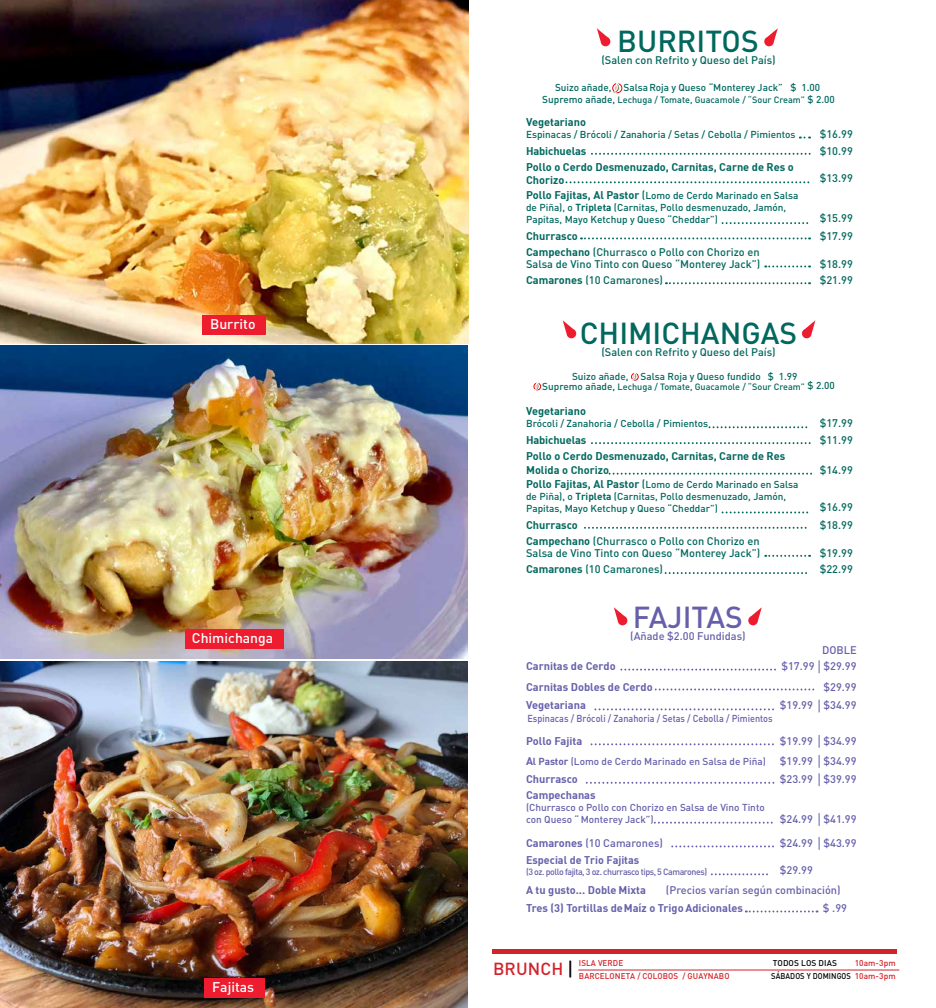
<style>
.page{position:relative;width:936px;height:1008px;background:#fff}
.page>*{position:absolute;margin:0;border:0;box-sizing:border-box;transform-origin:0 0}
.t1{font:500 30px "DINOT";color:#00685e}
.t2{font:500 30px "DINOT";color:#6660aa}
.t3{font:500 17.3px "DINOT";letter-spacing:.01em;color:#d2232a}
.t4{font:500 13.9px "DINOT";color:#fff}
.t5{font:500 11px/12px "DINOT";color:#00685e}
.t6{font:500 11px "DINOT";color:#6660aa}
.t7{font:11px/13.2px "DIN Bold";color:#00685e}
.t8{font:11px "DIN Bold";color:#6660aa}
.t9{font:500 10px/12px "DINOT";color:#00685e}
.t10{font:500 10px/12px "DINOT";color:#6660aa}
.t11{font:500 10px "DINOT";color:#6660aa;scale:.91 1}
.t12{font:500 9.1px "DINOT";color:#00685e}
.t13{font:500 9px "DINOT";letter-spacing:-.05em;color:#6660aa}
.t14{font:500 8.4px "DINOT";letter-spacing:.01em;color:#d2232a;scale:.96 1}
.t15{font:500 8.4px "DINOT";letter-spacing:.01em;color:#000;scale:.9 1}
.t16{font:500 8.4px "DINOT";letter-spacing:.01em;color:#000}
.t17{font:500 8.4px "DINOT";letter-spacing:.01em;color:#d2232a}
.s1{font-size:10px}
.s2{font-family:"DIN Bold";font-weight:400;font-size:11px}
.s3{font-size:11px}
.s4{font-family:"DIN Bold";font-weight:400}
.s5{font-size:19.5px;color:#000}
.s6{color:#d2232a}
</style>
<div class="page">
<img style="left:0;top:0;width:468px;height:343px">
<img style="left:0;top:662px;width:468px;height:346px">
<svg style="left:592px;top:153px;width:218px;height:2px"></svg>
<svg style="left:566px;top:181px;width:244px;height:2px"></svg>
<svg style="left:723px;top:222px;width:86px;height:2px"></svg>
<svg style="left:581px;top:237px;width:229px;height:2px"></svg>
<svg style="left:765px;top:265px;width:45px;height:2px"></svg>
<svg style="left:764px;top:28px;width:14px;height:18px"></svg>
<svg style="left:597px;top:28px;width:13px;height:18px"></svg>
<svg style="left:748px;top:607px;width:14px;height:18px"></svg>
<svg style="left:614px;top:607px;width:13px;height:18px"></svg>
<svg style="left:595px;top:708px;width:178px;height:2px"></svg>
<svg style="left:587px;top:782px;width:187px;height:2px"></svg>
<svg style="left:655px;top:822px;width:118px;height:2px"></svg>
<svg style="left:672px;top:845px;width:102px;height:2px"></svg>
<svg style="left:819px;top:700px;width:1px;height:12px"></svg>
<svg style="left:819px;top:735px;width:1px;height:13px"></svg>
<svg style="left:819px;top:755px;width:1px;height:31px"></svg>
<svg style="left:819px;top:837px;width:1px;height:13px"></svg>
<svg style="left:819px;top:813px;width:1px;height:13px"></svg>
<img style="left:0;top:346px;width:468px;height:313px">
<svg style="left:592px;top:743px;width:181px;height:2px"></svg>
<div style="left:493px;top:949px;width:404px;height:5px;background:#d2232a"></div>
<hr style="left:578px;top:970px;width:321px;height:1px;background:#d2232a">
<svg style="left:666px;top:282px;width:144px;height:2px"></svg>
<svg style="left:621px;top:669px;width:155px;height:2px"></svg>
<svg style="left:819px;top:660px;width:1px;height:13px"></svg>
<svg style="left:656px;top:688px;width:158px;height:2px"></svg>
<div style="left:612px;top:83px;width:10px;height:10px;border:1px solid #e70006;border-radius:50%"></div>
<svg style="left:612px;top:82px;width:8px;height:12px"></svg>
<svg style="left:800px;top:137px;width:10px;height:2px"></svg>
<svg style="left:592px;top:442px;width:218px;height:2px"></svg>
<svg style="left:710px;top:426px;width:98px;height:2px"></svg>
<svg style="left:610px;top:473px;width:202px;height:2px"></svg>
<svg style="left:723px;top:511px;width:86px;height:2px"></svg>
<svg style="left:585px;top:527px;width:222px;height:2px"></svg>
<svg style="left:666px;top:572px;width:141px;height:2px"></svg>
<svg style="left:765px;top:555px;width:45px;height:2px"></svg>
<svg style="left:802px;top:320px;width:13px;height:18px"></svg>
<svg style="left:563px;top:320px;width:13px;height:18px"></svg>
<div style="left:631px;top:373px;width:7px;height:7px;border:1px solid #e70006;border-radius:50%"></div>
<svg style="left:631px;top:373px;width:6px;height:8px"></svg>
<div style="left:534px;top:383px;width:7px;height:7px;border:1px solid #e70006;border-radius:50%"></div>
<svg style="left:534px;top:382px;width:5px;height:9px"></svg>
<svg style="left:712px;top:873px;width:56px;height:2px"></svg>
<svg style="left:746px;top:910px;width:72px;height:2px"></svg>
<div style="left:202px;top:315px;width:64px;height:20px;background:#ed1c2e"></div>
<div style="left:185px;top:629px;width:98px;height:20px;background:#ed1c2e"></div>
<div style="left:204px;top:978px;width:60px;height:20px;background:#ed1c2e"></div>
<h3 class="t4" style="left:210px;top:316px;width:47px">Burrito</h3>
<h3 class="t4" style="left:192px;top:630px;width:83px">Chimichanga</h3>
<h3 class="t4" style="left:212px;top:979px;width:44px">Fajitas</h3>
<h1 class="t1" style="left:617px;top:23px;width:143px">BURRITOS</h1>
<p class="t5" style="left:601px;top:54px;width:176px">(Salen con Refrito y Queso del País)</p>
<p class="t9" style="left:555px;top:82px;width:267px">Suizo añade, Salsa Roja y Queso “Monterey Jack” $ 1.00</p>
<p class="t7" style="left:526px;top:116px;width:61px">Vegetariano</p>
<p class="t9" style="left:526px;top:128px;width:271px">Espinacas / Brócoli / Zanahoria / Setas / Cebolla / Pimientos</p>
<p class="t5" style="left:820px;top:128px;width:35px">$16.99</p>
<p class="t12" style="left:542px;top:95px;width:294px"><span class="s1">Supremo añade,</span> Lechuga / Tomate, Guacamole / “Sour Cream” <span class="s1">$ 2.00</span></p>
<p class="t7" style="left:526px;top:145px;width:62px">Habichuelas</p>
<p class="t5" style="left:820px;top:145px;width:35px">$10.99</p>
<p class="t7" style="left:526px;top:161px;width:269px">Pollo o Cerdo Desmenuzado, Carnitas, Carne de Res o<br>Chorizo</p>
<p class="t5" style="left:820px;top:172px;width:35px">$13.99</p>
<p class="t5" style="left:820px;top:212px;width:35px">$15.99</p>
<p class="t9" style="left:526px;top:189px;width:274px"><span class="s2">Pollo Fajitas, Al Pastor</span> <span class="s3">(</span>Lomo de Cerdo Marinado en Salsa de Piña), o <span class="s4">Tripleta</span> (Carnitas, Pollo desmenuzado, Jamón,<br>Papitas, Mayo Ketchup y Queso “Cheddar”)</p>
<p class="t7" style="left:526px;top:230px;width:53px">Churrasco</p>
<p class="t5" style="left:820px;top:230px;width:35px">$17.99</p>
<p class="t5" style="left:526px;top:246px;width:236px"><span class="s4">Campechano</span> (Churrasco o Pollo con Chorizo en<br>Salsa de Vino Tinto con Queso “Monterey Jack”)</p>
<p class="t5" style="left:820px;top:258px;width:35px">$18.99</p>
<p class="t5" style="left:526px;top:274px;width:138px"><span class="s4">Camarones</span> (10 Camarones)</p>
<p class="t5" style="left:820px;top:274px;width:35px">$21.99</p>
<h1 class="t1" style="left:580px;top:315px;width:219px">CHIMICHANGAS</h1>
<p class="t5" style="left:601px;top:346px;width:176px">(Salen con Refrito y Queso del País)</p>
<p class="t9" style="left:572px;top:371px;width:190px">Suizo añade, Salsa Roja y Queso fundido</p>
<p class="t9" style="left:768px;top:371px;width:31px">$ 1.99</p>
<p class="t7" style="left:526px;top:405px;width:61px">Vegetariano</p>
<p class="t12" style="left:542px;top:381px;width:294px"><span class="s1">Supremo añade,</span> Lechuga / Tomate, Guacamole / “Sour Cream” <span class="s1">$ 2.00</span></p>
<p class="t5" style="left:820px;top:417px;width:35px">$17.99</p>
<p class="t9" style="left:526px;top:418px;width:184px">Brócoli / Zanahoria / Cebolla / Pimientos</p>
<p class="t7" style="left:526px;top:434px;width:62px">Habichuelas</p>
<p class="t5" style="left:820px;top:434px;width:35px">$11.99</p>
<p class="t7" style="left:526px;top:450px;width:261px">Pollo o Cerdo Desmenuzado, Carnitas, Carne de Res<br>Molida o Chorizo</p>
<p class="t5" style="left:820px;top:464px;width:35px">$14.99</p>
<p class="t5" style="left:820px;top:501px;width:35px">$16.99</p>
<p class="t9" style="left:526px;top:479px;width:274px"><span class="s2">Pollo Fajitas, Al Pastor</span> <span class="s3">(</span>Lomo de Cerdo Marinado en Salsa de Piña), o <span class="s4">Tripleta</span> (Carnitas, Pollo desmenuzado, Jamón,<br>Papitas, Mayo Ketchup y Queso “Cheddar”)</p>
<p class="t7" style="left:526px;top:519px;width:53px">Churrasco</p>
<p class="t5" style="left:820px;top:519px;width:35px">$18.99</p>
<p class="t5" style="left:526px;top:535px;width:236px"><span class="s4">Campechano</span> (Churrasco o Pollo con Chorizo en<br>Salsa de Vino Tinto con Queso “Monterey Jack”)</p>
<p class="t5" style="left:820px;top:547px;width:35px">$19.99</p>
<p class="t5" style="left:526px;top:563px;width:138px"><span class="s4">Camarones</span> (10 Camarones)</p>
<p class="t5" style="left:820px;top:563px;width:35px">$22.99</p>
<h1 class="t2" style="left:633px;top:599px;width:112px">FAJITAS</h1>
<p class="t6" style="left:630px;top:629px;width:117px">(Añade $2.00 Fundidas)</p>
<p class="t6" style="left:822px;top:644px;width:36px">DOBLE</p>
<p class="t8" style="left:526px;top:661px;width:91px">Carnitas de Cerdo</p>
<p class="t6" style="left:781px;top:659px;width:77px">$17.99 $29.99</p>
<p class="t8" style="left:526px;top:682px;width:128px">Carnitas Dobles de Cerdo</p>
<p class="t6" style="left:823px;top:680px;width:35px">$29.99</p>
<p class="t8" style="left:526px;top:700px;width:61px">Vegetariana</p>
<p class="t6" style="left:780px;top:699px;width:78px">$19.99 $34.99</p>
<p class="t8" style="left:526px;top:736px;width:58px">Pollo Fajita</p>
<p class="t6" style="left:780px;top:735px;width:78px">$19.99 $34.99</p>
<p class="t10" style="left:526px;top:755px;width:241px"><span class="s2">A</span><span class="s4">l Pastor</span> (Lomo de Cerdo Marinado en Salsa de Piña)</p>
<p class="t6" style="left:780px;top:755px;width:78px">$19.99 $34.99</p>
<p class="t8" style="left:526px;top:774px;width:53px">Churrasco</p>
<p class="t6" style="left:780px;top:772px;width:78px">$23.99 $39.99</p>
<p class="t8" style="left:526px;top:790px;width:71px">Campechanas</p>
<p class="t10" style="left:526px;top:801px;width:240px">(Churrasco o Pollo con Chorizo en Salsa de Vino Tinto con Queso “ Monterey Jack”)</p>
<p class="t6" style="left:780px;top:812px;width:78px">$24.99 $41.99</p>
<p class="t6" style="left:526px;top:837px;width:138px"><span class="s4">Camarones</span> (10 Camarones)</p>
<p class="t6" style="left:780px;top:837px;width:78px">$24.99 $43.99</p>
<p class="t8" style="left:526px;top:885px;width:121px">A tu gusto... Doble Mixta</p>
<p class="t6" style="left:666px;top:884px;width:176px">(Precios varían según combinación)</p>
<p class="t11" style="left:528px;top:713px;width:271px">Espinacas / Brócoli / Zanahoria / Setas / Cebolla / Pimientos</p>
<p class="t8" style="left:526px;top:855px;width:115px">Especial de Trio Fajitas</p>
<p class="t13" style="left:526px;top:866px;width:183px">(3 oz. pollo fajita, 3 oz. churrasco tips, 5 Camarones)</p>
<p class="t8" style="left:526px;top:903px;width:219px">Tres (3) Tortillas de MaÌz o Trigo Adicionales</p>
<p class="t6" style="left:823px;top:902px;width:26px">$ .99</p>
<p class="t6" style="left:780px;top:864px;width:35px">$29.99</p>
<h2 class="t3" style="left:493px;top:959px;width:82px">BRUNCH <span class="s5">|</span></h2>
<p class="t14" style="left:579px;top:958px;width:48px">ISLA VERDE</p>
<p class="t16" style="left:773px;top:958px;width:66px">TODOS LOS DIAS</p>
<p class="t17" style="left:855px;top:958px;width:43px">10am-3pm</p>
<p class="t14" style="left:579px;top:971px;width:158px">BARCELONETA / COLOBOS / GUAYNABO</p>
<p class="t15" style="left:771px;top:972px;width:140px">SÁBADOS Y DOMINGOS <span class="s6">10am-3pm</span></p>
</div>
